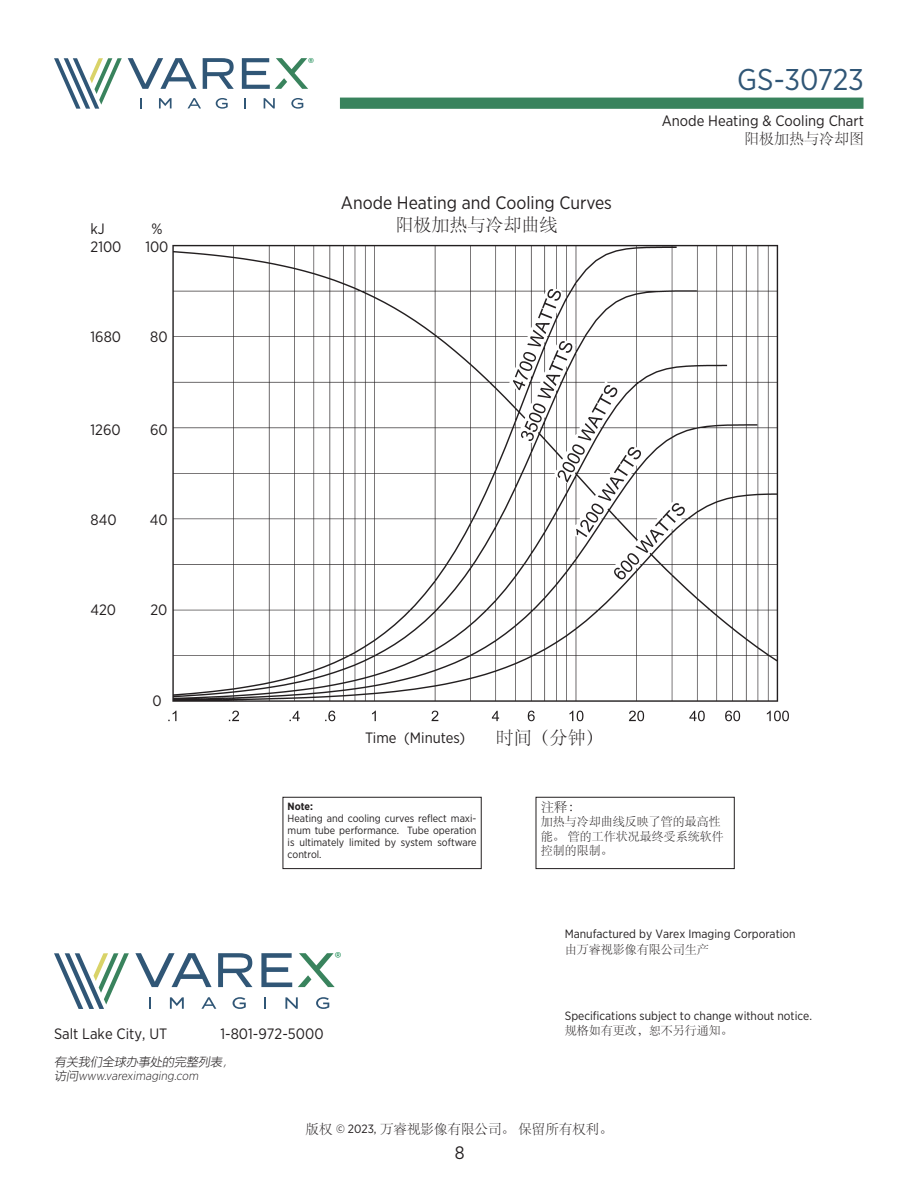
<style>
.page{position:relative;width:918px;height:1188px;background:#fff}
.page>*{position:absolute;margin:0;border:0;box-sizing:border-box;transform-origin:0 0}
.t1{font:30px "Gotham Narrow";color:#305676}
.t2{font:18px "Gotham Narrow";color:#231f20}
.t3{font:18px "ST Song";color:#231f20}
.t4{font:15px "Gotham Narrow";color:#231f20}
.t5{font:15px "ST Song";color:#231f20}
.t6{font:13.5px "ST Song";color:#231f20}
.t7{font:12.9px "Neutraface Text Book Alt";color:#0a8348}
.t8{font:12px "Gotham Narrow";color:#231f20}
.t9{font:12px/14.4px "ST Song";color:#231f20}
.t10{font:italic 300 12px "Gotham Narrow";color:#231f20}
.t11{font:italic 12px "Microsoft Ya Hei UI Light";color:#231f20}
.t12{font:11.7px "Neutraface Text Book Alt";color:#0a8348}
.t13{font:10.5px/12px "Gotham Narrow";color:#231f20;text-align:justify}
.t14{font:700 10.5px "Gotham Narrow";color:#231f20}
.s1{font-family:"Microsoft Ya Hei UI Light";font-weight:400}
.s2{font-family:"Gotham Narrow";font-size:12px}
</style>
<div class="page">
<div style="left:340px;top:98px;width:524px;height:11px;background:#39835d"></div>
<svg style="left:54px;top:58px;width:68px;height:51px"></svg>
<svg style="left:140px;top:98px;width:2px;height:10px"></svg>
<svg style="left:159px;top:98px;width:13px;height:10px"></svg>
<svg style="left:188px;top:98px;width:13px;height:10px"></svg>
<svg style="left:216px;top:98px;width:12px;height:11px"></svg>
<svg style="left:264px;top:98px;width:11px;height:10px"></svg>
<svg style="left:291px;top:98px;width:12px;height:11px"></svg>
<svg style="left:128px;top:58px;width:180px;height:31px"></svg>
<svg style="left:54px;top:953px;width:75px;height:56px"></svg>
<svg style="left:135px;top:953px;width:157px;height:34px"></svg>
<svg style="left:149px;top:997px;width:2px;height:12px"></svg>
<svg style="left:170px;top:997px;width:14px;height:12px"></svg>
<svg style="left:201px;top:997px;width:15px;height:12px"></svg>
<svg style="left:233px;top:997px;width:13px;height:12px"></svg>
<svg style="left:264px;top:997px;width:2px;height:12px"></svg>
<svg style="left:285px;top:997px;width:13px;height:12px"></svg>
<svg style="left:316px;top:997px;width:13px;height:12px"></svg>
<svg style="left:298px;top:953px;width:37px;height:34px"></svg>
<img style="left:168px;top:244px;width:621px;height:478px">
<div style="left:91px;top:222px;width:78px;height:496px;background:#fff"></div>
<div style="left:283px;top:797px;width:199px;height:72px;border:1px solid #231f20"></div>
<div style="left:536px;top:797px;width:199px;height:72px;border:1px solid #231f20"></div>
<p class="t4" style="left:91px;top:219px;width:16px">kJ</p>
<p class="t4" style="left:151px;top:219px;width:13px">%</p>
<p class="t4" style="left:91px;top:237px;width:32px">2100</p>
<p class="t4" style="left:145px;top:237px;width:25px">100</p>
<p class="t4" style="left:91px;top:327px;width:32px">1680</p>
<p class="t4" style="left:150px;top:327px;width:19px">80</p>
<p class="t4" style="left:91px;top:420px;width:32px">1260</p>
<p class="t4" style="left:150px;top:420px;width:19px">60</p>
<p class="t4" style="left:91px;top:510px;width:28px">840</p>
<p class="t4" style="left:150px;top:510px;width:19px">40</p>
<p class="t4" style="left:91px;top:600px;width:27px">420</p>
<p class="t4" style="left:150px;top:600px;width:19px">20</p>
<p class="t4" style="left:152px;top:692px;width:11px">0</p>
<p class="t12" style="left:308px;top:54px;width:7px">®</p>
<p class="t2" style="left:341px;top:191px;width:273px">Anode Heating and Cooling Curves</p>
<p class="t3" style="left:395px;top:213px;width:163px">阳极加热与冷却曲线</p>
<h1 class="t1" style="left:737px;top:61px;width:128px">GS-30723</h1>
<p class="t4" style="left:662px;top:112px;width:204px">Anode Heating &amp; Cooling Chart</p>
<p class="t5" style="left:744px;top:128px;width:121px">阳极加热与冷却图</p>
<p class="t4" style="left:365px;top:729px;width:102px">Time (Minutes)</p>
<p class="t3" style="left:496px;top:725px;width:109px">时间（分钟）</p>
<p class="t14" style="left:288px;top:800px;width:27px">Note:</p>
<p class="t13" style="left:288px;top:812px;width:190px">Heating and cooling curves reflect maxi&shy;mum tube performance. Tube operation is ultimately limited by system software control.</p>
<p class="t7" style="left:335px;top:949px;width:8px">®</p>
<p class="t6" style="left:541px;top:798px;width:42px">注释：</p>
<p class="t9" style="left:541px;top:814px;width:184px">加热与冷却曲线反映了管的最高性能。 管的工作状况最终受系统软件控制的限制。</p>
<p class="t8" style="left:565px;top:927px;width:232px">Manufactured by Varex Imaging Corporation</p>
<p class="t9" style="left:565px;top:942px;width:145px">由万睿视影像有限公司生产</p>
<p class="t8" style="left:565px;top:1008px;width:249px">Specifications subject to change without notice.</p>
<h3 class="t4" style="left:54px;top:1024px;width:115px">Salt Lake City, UT</h3>
<h3 class="t4" style="left:220px;top:1024px;width:105px">1-801-972-5000</h3>
<p class="t9" style="left:565px;top:1023px;width:169px">规格如有更改，恕不另行通知。</p>
<p class="t11" style="left:54px;top:1054px;width:184px">有关我们全球办事处的完整列表，</p>
<p class="t10" style="left:54px;top:1068px;width:148px"><span class="s1">访问</span>www.vareximaging.com</p>
<p class="t6" style="left:306px;top:1119px;width:309px">版权 <span class="s2">© 2023,</span> 万睿视影像有限公司。 保留所有权利。</p>
<h2 class="t2" style="left:455px;top:1142px;width:11px">8</h2>
</div>
